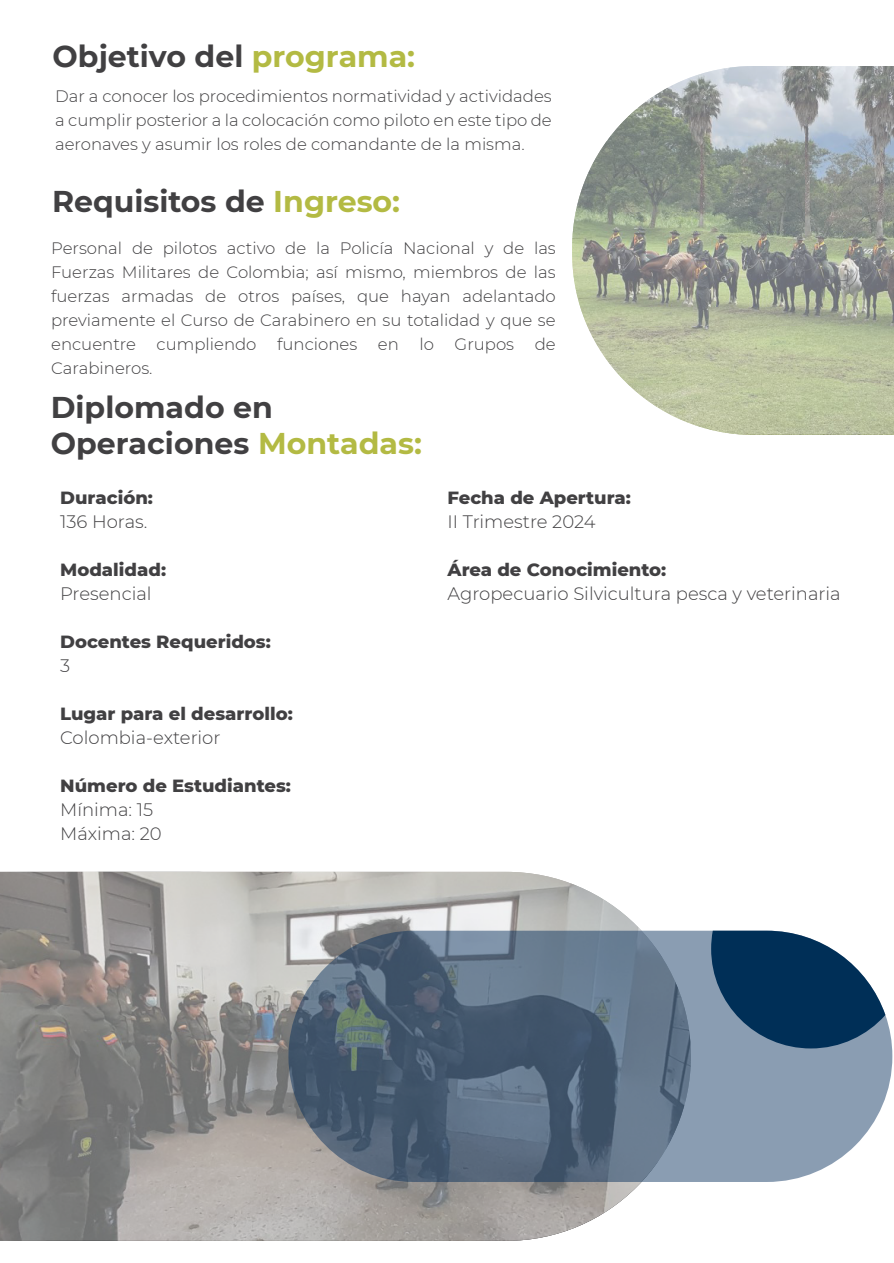
<style>
.page{position:relative;width:894px;height:1263px;background:#fff}
.page>*{position:absolute;margin:0;border:0;box-sizing:border-box;transform-origin:0 0}
.t1{font:700 30px/36px "Montserrat";color:#414042}
.t2{font:800 18px "Montserrat";color:#414042}
.t3{font:300 18px/24px "Montserrat";color:#414042}
.t4{font:300 16.5px/24px "Montserrat";color:#414042;text-align:justify}
.s1{color:#b3ba43}
</style>
<div class="page">
<svg style="left:572px;top:66px;width:321px;height:369px"></svg>
<svg style="left:0;top:872px;width:642px;height:368px"></svg>
<svg style="left:288px;top:930px;width:604px;height:252px"></svg>
<svg style="left:710px;top:930px;width:175px;height:118px"></svg>
<h1 class="t1" style="left:53px;top:36px;width:364px">Objetivo del <span class="s1">programa:</span></h1>
<p class="t4" style="left:55px;top:83px;width:498px">Dar a conocer los procedimientos normatividad y actividades a cumplir posterior a la colocación como piloto en este tipo de aeronaves y asumir los roles de comandante de la misma.</p>
<h1 class="t1" style="left:52px;top:182px;width:349px">Requisitos de <span class="s1">Ingreso:</span></h1>
<p class="t4" style="left:51px;top:236px;width:506px">Personal de pilotos activo de la Policía Nacional y de las Fuerzas Militares de Colombia; así mismo, miembros de las fuerzas armadas de otros países, que hayan adelantado previamente el Curso de Carabinero en su totalidad y que se encuentre cumpliendo funciones en lo Grupos de Carabineros.</p>
<h1 class="t1" style="left:51px;top:387px;width:372px">Diplomado en<br>Operaciones <span class="s1">Montadas:</span></h1>
<p class="t2" style="left:60px;top:485px;width:94px">Duración:</p>
<p class="t3" style="left:60px;top:509px;width:89px">136 Horas.</p>
<p class="t2" style="left:60px;top:557px;width:107px">Modalidad:</p>
<p class="t3" style="left:60px;top:581px;width:93px">Presencial</p>
<p class="t2" style="left:60px;top:629px;width:212px">Docentes Requeridos:</p>
<p class="t3" style="left:60px;top:653px;width:12px">3</p>
<p class="t2" style="left:60px;top:701px;width:234px">Lugar para el desarrollo:</p>
<p class="t3" style="left:60px;top:725px;width:162px">Colombia-exterior</p>
<p class="t2" style="left:60px;top:773px;width:232px">Número de Estudiantes:</p>
<p class="t3" style="left:60px;top:797px;width:103px">Mínima: 15<br>Máxima: 20</p>
<p class="t2" style="left:447px;top:484px;width:185px">Fecha de Apertura:</p>
<p class="t3" style="left:447px;top:509px;width:149px">II Trimestre 2024</p>
<p class="t2" style="left:447px;top:556px;width:220px">Área de Conocimiento:</p>
<p class="t3" style="left:447px;top:581px;width:394px">Agropecuario Silvicultura pesca y veterinaria</p>
</div>
